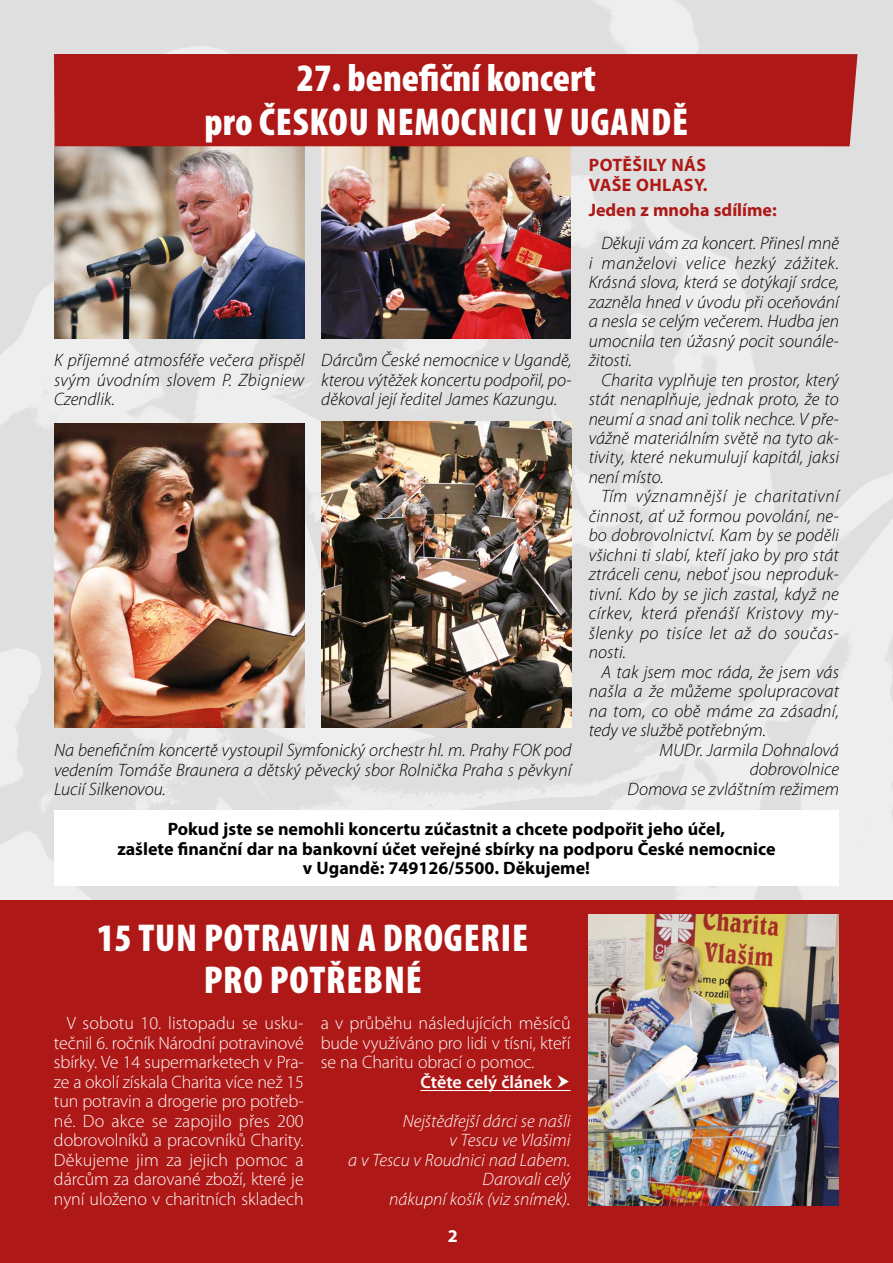
<style>
.page{position:relative;width:893px;height:1263px;background:#fff}
.page>*{position:absolute;margin:0;border:0;box-sizing:border-box;transform-origin:0 0}
.t1{font:900 condensed 39px/43.8px "Myriad Pro";letter-spacing:.02em;color:#fff;text-align:center}
.t2{font:italic 300 18px/19.5px "Myriad Pro";letter-spacing:.005em;color:#000;text-align:justify}
.t3{font:300 18px/19.5px "Myriad Pro";letter-spacing:-.01em;color:#fff;text-align:justify}
.t4{font:700 18px/19.5px "Myriad Pro";color:#000;text-align:center}
.t5{font:italic 300 18px/19.5px "Myriad Pro";color:#fff;text-align:right}
.t6{font:700 18px/19.5px "Myriad Pro";letter-spacing:.02em;color:#ae1917}
.t7{font:700 18px "Myriad Pro";color:#ae1917}
.t8{font:600 18px "Myriad Pro";color:#fff}
.t9{font:700 18px "Myriad Pro";color:#fff}
</style>
<div class="page">
<img style="left:0;top:0;width:893px;height:900px">
<img style="left:321px;top:146px;width:249px;height:192px">
<img style="left:54px;top:146px;width:250px;height:192px">
<div style="left:0;top:900px;width:893px;height:363px;background:#ae1917"></div>
<div style="left:54px;top:810px;width:785px;height:75px;background:#fff"></div>
<img style="left:54px;top:423px;width:250px;height:304px">
<img style="left:321px;top:422px;width:251px;height:305px">
<div style="left:54px;top:54px;width:803px;height:92px;background:#ae1917"></div>
<img style="left:589px;top:914px;width:250px;height:292px">
<hr style="left:420px;top:1090px;width:150px;height:1px;background:#fff">
<h1 class="t1" style="left:205px;top:55px;width:485px">27. BENEFIČNÍ KONCERT<br>PRO ČESKOU NEMOCNICI V UGANDĚ</h1>
<p class="t6" style="left:589px;top:155px;width:120px">Potěšily nás vaše ohlasy.</p>
<p class="t7" style="left:589px;top:198px;width:190px">Jeden z mnoha sdílíme:</p>
<p class="t2" style="left:589px;top:233px;width:252px;text-indent:13px">Děkuji vám za koncert. Přinesl mně i manželovi velice hezký zážitek.<br>Krásná slova, která se dotýkají srdce, zazněla hned v úvodu při oceňování a nesla se celým večerem. Hudba jen umocnila ten úžasný pocit sounále&shy;žitosti.</p>
<p class="t2" style="left:589px;top:370px;width:252px;text-indent:13px">Charita vyplňuje ten prostor, který stát nenaplňuje, jednak proto, že to neumí a snad ani tolik nechce. V pře&shy;vážně materiálním světě na tyto ak&shy;tivity, které nekumulují kapitál, jaksi není místo.</p>
<p class="t2" style="left:589px;top:487px;width:252px;text-indent:13px">Tím významnější je charitativní činnost, ať už formou povolání, ne&shy;bo dobrovolnictví. Kam by se poděli všichni ti slabí, kteří jako by pro stát ztráceli cenu, neboť jsou neproduk&shy;tivní. Kdo by se jich zastal, když ne církev, která přenáší Kristovy my&shy;šlenky po tisíce let až do součas&shy;nosti.</p>
<p class="t2" style="left:589px;top:662px;width:252px;text-indent:13px">A tak jsem moc ráda, že jsem vás našla a že můžeme spolupracovat na tom, co obě máme za zásadní, tedy ve službě potřebným.</p>
<p class="t2" style="left:627px;top:740px;width:213px;text-align:right">MUDr. Jarmila Dohnalová dobrovolnice<br>Domova se zvláštním režimem</p>
<p class="t4" style="left:117px;top:819px;width:660px">Pokud jste se nemohli koncertu zúčastnit a chcete podpořit jeho účel,<br>zašlete finanční dar na bankovní účet veřejné sbírky na podporu České nemocnice v Ugandě: 749126/5500. Děkujeme!</p>
<p class="t2" style="left:54px;top:350px;width:252px">K příjemné atmosféře večera přispěl svým úvodním slovem P. Zbigniew Czendlik.</p>
<p class="t2" style="left:321px;top:350px;width:252px">Dárcům České nemocnice v Ugandě, kterou výtěžek koncertu podpořil, po&shy;děkoval její ředitel James Kazungu.</p>
<p class="t2" style="left:54px;top:740px;width:519px">Na benefičním koncertě vystoupil Symfonický orchestr hl. m. Prahy FOK pod vedením Tomáše Braunera a dětský pěvecký sbor Rolnička Praha s pěvkyní Lucií Silkenovou.</p>
<h1 class="t1" style="left:97px;top:916px;width:432px;line-height:42.3px">15 TUN POTRAVIN A DROGERIE<br>PRO POTŘEBNÉ</h1>
<p class="t3" style="left:54px;top:1013px;width:251px;text-indent:13px">V sobotu 10. listopadu se usku&shy;tečnil 6. ročník Národní potravinové sbírky. Ve 14 supermarketech v Pra&shy;ze a okolí získala Charita více než 15 tun potravin a drogerie pro potřeb&shy;né. Do akce se zapojilo přes 200 dobrovolníků a pracovníků Charity.<br>Děkujeme jim za jejich pomoc a dárcům za darované zboží, které je nyní uloženo v charitních skladech</p>
<p class="t3" style="left:321px;top:1013px;width:251px">a v průběhu následujících měsíců bude využíváno pro lidi v tísni, kteří se na Charitu obrací o pomoc.</p>
<p class="t8" style="left:420px;top:1070px;width:133px">Čtěte celý článek</p>
<p class="t5" style="left:348px;top:1111px;width:224px">Nejštědřejší dárci se našli<br>v Tescu ve Vlašimi<br>a v Tescu v Roudnici nad Labem.<br>Darovali celý<br>nákupní košík (viz snímek).</p>
<p class="t9" style="left:448px;top:1224px;width:11px">2</p>
</div>
